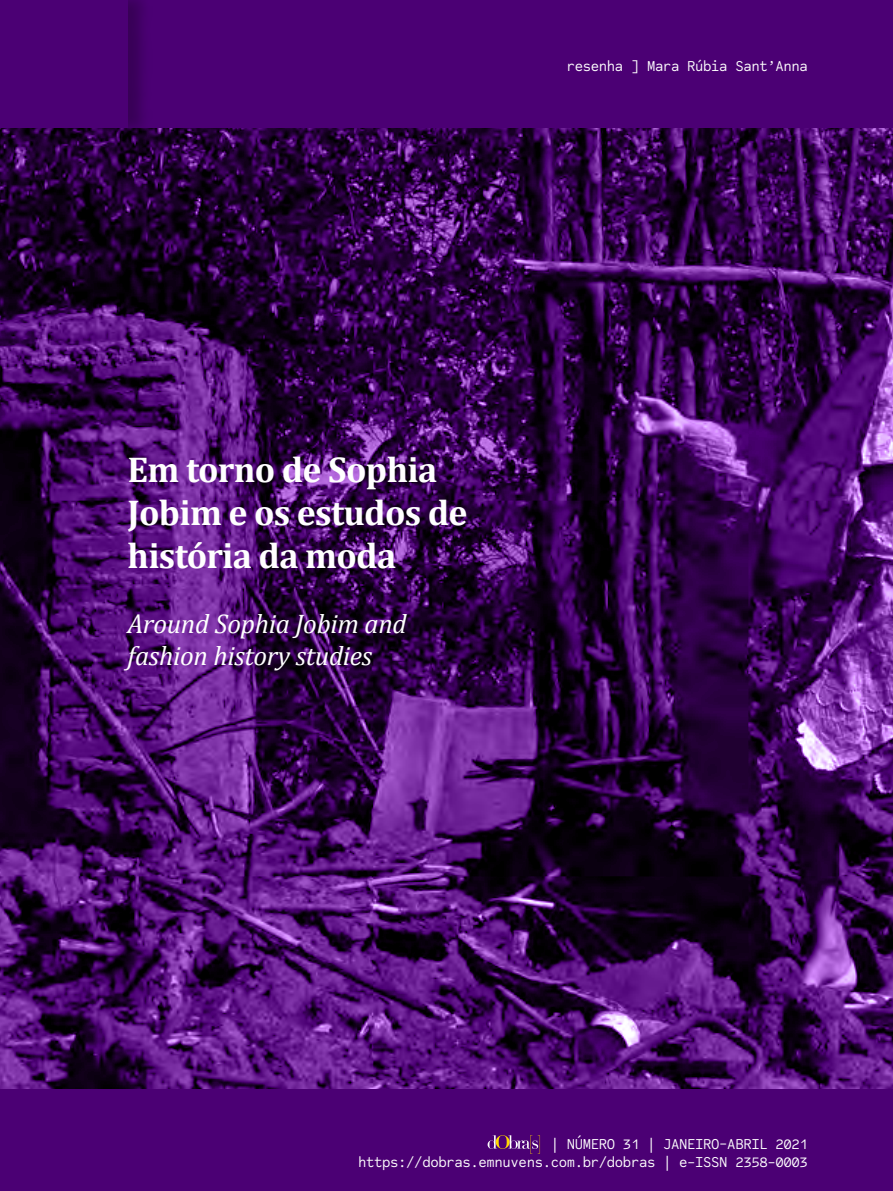
<style>
.page{position:relative;width:893px;height:1191px;background:#4b0074}
.page>*{position:absolute;margin:0;border:0;box-sizing:border-box;transform-origin:0 0}
.t1{font:700 36px/43.2px "Cambria";letter-spacing:-.02em;color:#fff}
.t2{font:italic 27px/32.4px "Cambria";letter-spacing:-.01em;color:#fff}
.t3{font:15px/18px "Code Saver";letter-spacing:-.025em;color:#fff;text-align:right}
</style>
<div class="page">
<img style="left:0;top:128px;width:893px;height:960px">
<svg style="left:488px;top:1135px;width:52px;height:18px"></svg>
<div style="left:1px;top:0;width:152px;height:140px;background:#000;opacity:.25"></div>
<div style="left:0;top:0;width:128px;height:128px;background:#4b0074"></div>
<p class="t3" style="left:567px;top:57px;width:243px">resenha ] Mara Rúbia Sant’Anna</p>
<h1 class="t1" style="left:128px;top:447px;width:342px">Em torno de Sophia<br>Jobim e os estudos de história da moda</h1>
<h2 class="t2" style="left:128px;top:607px;width:281px">Around Sophia Jobim and fashion history studies</h2>
<p class="t3" style="left:358px;top:1135px;width:451px">| NÚMERO 31 | JANEIRO-ABRIL 2021 https://dobras.emnuvens.com.br/dobras | e-ISSN 2358-0003</p>
</div>
